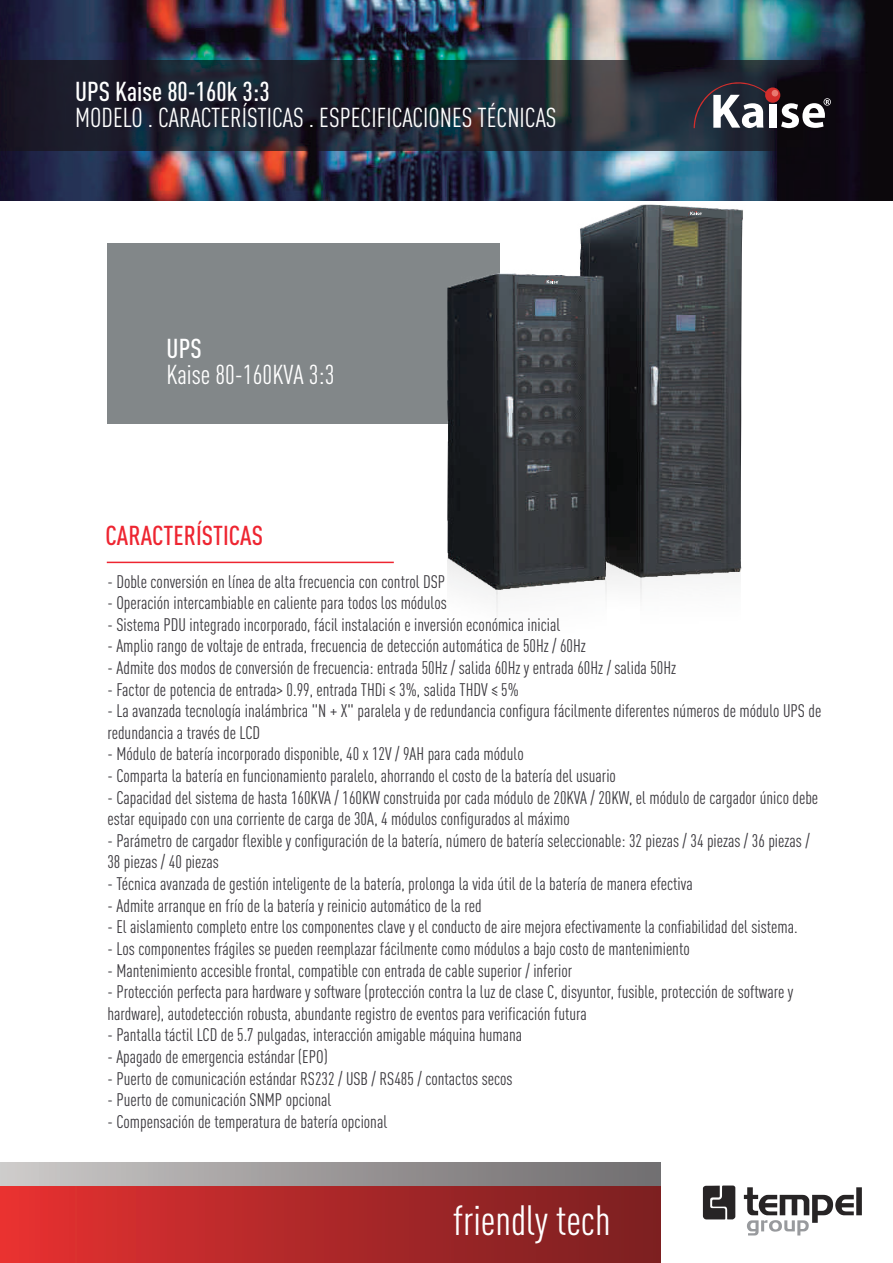
<style>
.page{position:relative;width:893px;height:1263px;background:#fff}
.page>*{position:absolute;margin:0;border:0;box-sizing:border-box;transform-origin:0 0}
.t1{font:condensed 41.7px "DIN Pro";color:#fff}
.t2{font:condensed 27px "DIN Pro";color:#fff}
.t3{font:500 condensed 27px "DIN Pro";color:#fff}
.t4{font:500 condensed 27px "DIN Pro";color:#ee2531}
.t5{font:condensed 18px/21.6px "DIN Pro";color:#3b393e}
</style>
<div class="page">
<img style="left:0;top:0;width:893px;height:200px">
<div style="left:0;top:1184px;width:661px;height:79px;background:linear-gradient(to right,#e63131,#771f21)"></div>
<div style="left:0;top:1163px;width:661px;height:22px;background:linear-gradient(to right,#cbc8c7,#6e6a6c)"></div>
<svg style="left:703px;top:1185px;width:32px;height:34px"></svg>
<svg style="left:744px;top:1187px;width:118px;height:48px"></svg>
<div style="left:107px;top:243px;width:393px;height:181px;background:#828789"></div>
<hr style="left:107px;top:562px;width:287px;height:1px;background:#ee2531">
<img style="left:606px;top:590px;width:35px;height:9px">
<img style="left:497px;top:590px;width:109px;height:24px">
<img style="left:474px;top:590px;width:23px;height:22px">
<img style="left:447px;top:205px;width:296px;height:385px">
<svg style="left:518px;top:277px;width:67px;height:9px"></svg>
<svg style="left:665px;top:207px;width:61px;height:11px"></svg>
<svg style="left:1px;top:60px;width:892px;height:90px;background:#1d222d"></svg>
<svg style="left:694px;top:71px;width:137px;height:57px"></svg>
<h2 class="t3" style="left:75px;top:72px;width:196px">UPS Kaise 80-160k 3:3</h2>
<h2 class="t2" style="left:75px;top:98px;width:483px">MODELO . CARACTERÍSTICAS . ESPECIFICACIONES TÉCNICAS</h2>
<h2 class="t3" style="left:167px;top:329px;width:37px">UPS</h2>
<h2 class="t2" style="left:167px;top:355px;width:169px">Kaise 80-160KVA 3:3</h2>
<h2 class="t4" style="left:106px;top:515px;width:159px">CARACTERÍSTICAS</h2>
<p class="t5" style="left:107px;top:569px;width:339px">- Doble conversión en línea de alta frecuencia con control DSP</p>
<p class="t5" style="left:107px;top:591px;width:341px">- Operación intercambiable en caliente para todos los módulos</p>
<p class="t5" style="left:107px;top:612px;width:454px">- Sistema PDU integrado incorporado, fácil instalación e inversión económica inicial</p>
<p class="t5" style="left:107px;top:634px;width:480px">- Amplio rango de voltaje de entrada, frecuencia de detección automática de 50Hz / 60Hz</p>
<p class="t5" style="left:107px;top:655px;width:570px">- Admite dos modos de conversión de frecuencia: entrada 50Hz / salida 60Hz y entrada 60Hz / salida 50Hz</p>
<p class="t5" style="left:107px;top:677px;width:413px">- Factor de potencia de entrada&gt; 0.99, entrada THDi ≤ 3%, salida THDV ≤ 5%</p>
<p class="t5" style="left:107px;top:699px;width:715px">- La avanzada tecnología inalámbrica "N + X" paralela y de redundancia configura fácilmente diferentes números de módulo UPS de redundancia a través de LCD</p>
<p class="t5" style="left:107px;top:742px;width:418px">- Módulo de batería incorporado disponible, 40 x 12V / 9AH para cada módulo</p>
<p class="t5" style="left:107px;top:763px;width:510px">- Comparta la batería en funcionamiento paralelo, ahorrando el costo de la batería del usuario</p>
<p class="t5" style="left:107px;top:785px;width:712px">- Capacidad del sistema de hasta 160KVA / 160KW construida por cada módulo de 20KVA / 20KW, el módulo de cargador único debe estar equipado con una corriente de carga de 30A, 4 módulos configurados al máximo</p>
<p class="t5" style="left:107px;top:828px;width:704px">- Parámetro de cargador flexible y configuración de la batería, número de batería seleccionable: 32 piezas / 34 piezas / 36 piezas /<br>38 piezas / 40 piezas</p>
<p class="t5" style="left:107px;top:871px;width:587px">- Técnica avanzada de gestión inteligente de la batería, prolonga la vida útil de la batería de manera efectiva</p>
<p class="t5" style="left:107px;top:893px;width:376px">- Admite arranque en frío de la batería y reinicio automático de la red</p>
<p class="t5" style="left:107px;top:915px;width:692px">- El aislamiento completo entre los componentes clave y el conducto de aire mejora efectivamente la confiabilidad del sistema.</p>
<p class="t5" style="left:107px;top:936px;width:584px">- Los componentes frágiles se pueden reemplazar fácilmente como módulos a bajo costo de mantenimiento</p>
<p class="t5" style="left:107px;top:958px;width:466px">- Mantenimiento accesible frontal, compatible con entrada de cable superior / inferior</p>
<p class="t5" style="left:107px;top:979px;width:687px">- Protección perfecta para hardware y software (protección contra la luz de clase C, disyuntor, fusible, protección de software y hardware), autodetección robusta, abundante registro de eventos para verificación futura</p>
<p class="t5" style="left:107px;top:1023px;width:416px">- Pantalla táctil LCD de 5.7 pulgadas, interacción amigable máquina humana</p>
<p class="t5" style="left:107px;top:1044px;width:222px">- Apagado de emergencia estándar (EPO)</p>
<p class="t5" style="left:107px;top:1066px;width:407px">- Puerto de comunicación estándar RS232 / USB / RS485 / contactos secos</p>
<p class="t5" style="left:107px;top:1087px;width:225px">- Puerto de comunicación SNMP opcional</p>
<p class="t5" style="left:107px;top:1109px;width:281px">- Compensación de temperatura de batería opcional</p>
<h1 class="t1" style="left:453px;top:1190px;width:159px">friendly tech</h1>
</div>
